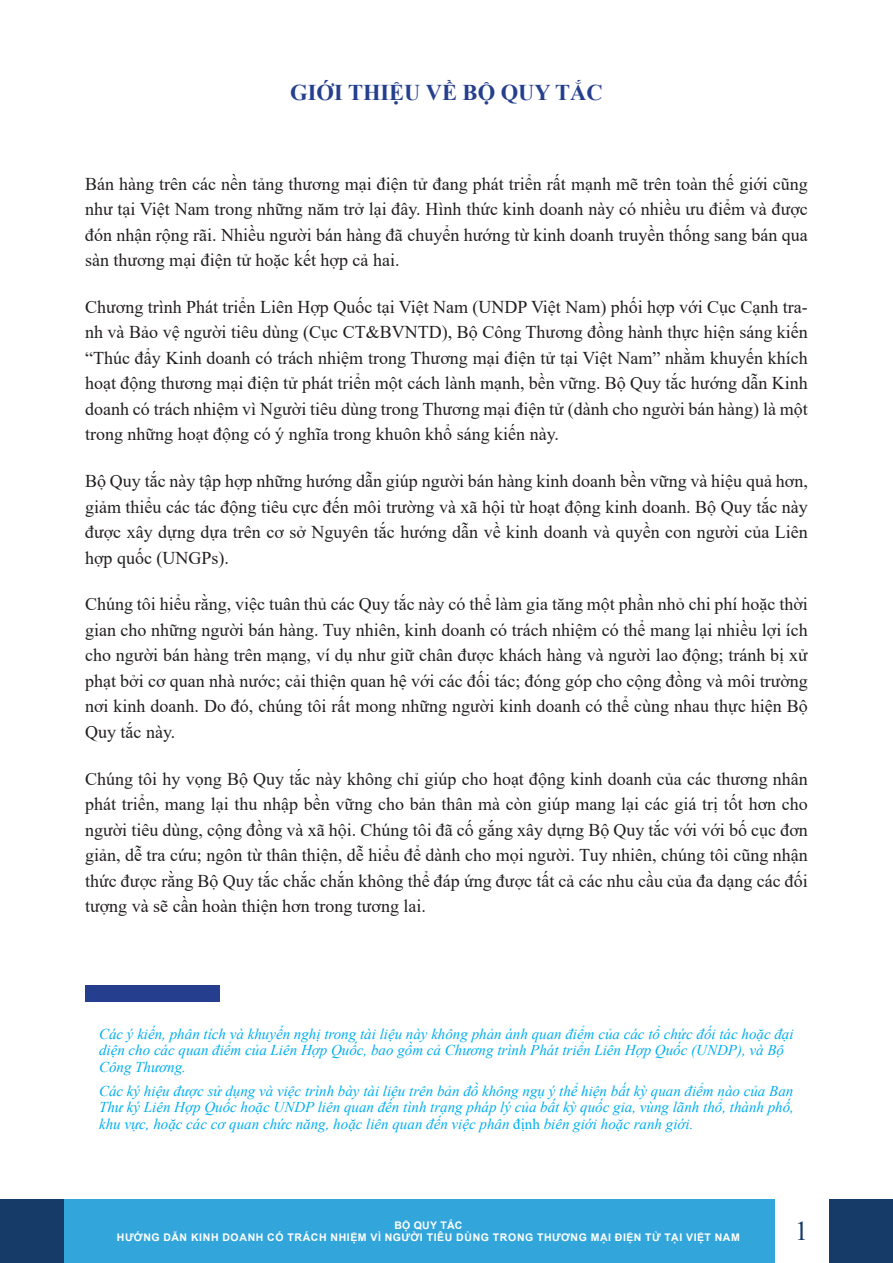
<style>
.page{position:relative;width:893px;height:1263px;background:#fff}
.page>*{position:absolute;margin:0;border:0;box-sizing:border-box;transform-origin:0 0}
.t1{font:27px "Times New Roman";color:#173b69}
.Heading_1{font:700 22.5px "Times New Roman";color:#253f8e}
.t2{font:18px/25.5px "Times New Roman";color:#231f20;text-align:justify}
.Disclaimer{font:italic 15px/16.5px "Times New Roman";color:#00aeef}
.t3{font:700 10.5px/12.6px "Arial";letter-spacing:.06em;color:#fff;text-align:center}
.s1{font-style:normal}
</style>
<div class="page">
<div style="left:0;top:1199px;width:774px;height:64px;background:#173b69"></div>
<div style="left:829px;top:1199px;width:64px;height:64px;background:#173b69"></div>
<div style="left:65px;top:1199px;width:710px;height:64px;background:#32a6db"></div>
<div style="left:85px;top:985px;width:135px;height:16px;background:#253f8e"></div>
<p class="Heading_1" style="left:290px;top:77px;width:314px">GIỚI THIỆU VỀ BỘ QUY TẮC</p>
<p class="t2" style="left:85px;top:170px;width:724px">Bán hàng trên các nền tảng thương mại điện tử đang phát triển rất mạnh mẽ trên toàn thế giới cũng như tại Việt Nam trong những năm trở lại đây. Hình thức kinh doanh này có nhiều ưu điểm và được đón nhận rộng rãi. Nhiều người bán hàng đã chuyển hướng từ kinh doanh truyền thống sang bán qua sàn thương mại điện tử hoặc kết hợp cả hai.</p>
<p class="t2" style="left:85px;top:293px;width:724px">Chương trình Phát triển Liên Hợp Quốc tại Việt Nam (UNDP Việt Nam) phối hợp với Cục Cạnh tra&shy;nh và Bảo vệ người tiêu dùng (Cục CT&amp;BVNTD), Bộ Công Thương đồng hành thực hiện sáng kiến “Thúc đẩy Kinh doanh có trách nhiệm trong Thương mại điện tử tại Việt Nam” nhằm khuyến khích hoạt động thương mại điện tử phát triển một cách lành mạnh, bền vững. Bộ Quy tắc hướng dẫn Kinh doanh có trách nhiệm vì Người tiêu dùng trong Thương mại điện tử (dành cho người bán hàng) là một trong những hoạt động có ý nghĩa trong khuôn khổ sáng kiến này.</p>
<p class="t2" style="left:85px;top:468px;width:724px">Bộ Quy tắc này tập hợp những hướng dẫn giúp người bán hàng kinh doanh bền vững và hiệu quả hơn, giảm thiểu các tác động tiêu cực đến môi trường và xã hội từ hoạt động kinh doanh. Bộ Quy tắc này được xây dựng dựa trên cơ sở Nguyên tắc hướng dẫn về kinh doanh và quyền con người của Liên hợp quốc (UNGPs).</p>
<p class="t2" style="left:85px;top:591px;width:724px">Chúng tôi hiểu rằng, việc tuân thủ các Quy tắc này có thể làm gia tăng một phần nhỏ chi phí hoặc thời gian cho những người bán hàng. Tuy nhiên, kinh doanh có trách nhiệm có thể mang lại nhiều lợi ích cho người bán hàng trên mạng, ví dụ như giữ chân được khách hàng và người lao động; tránh bị xử phạt bởi cơ quan nhà nước; cải thiện quan hệ với các đối tác; đóng góp cho cộng đồng và môi trường nơi kinh doanh. Do đó, chúng tôi rất mong những người kinh doanh có thể cùng nhau thực hiện Bộ Quy tắc này.</p>
<p class="t2" style="left:85px;top:765px;width:724px">Chúng tôi hy vọng Bộ Quy tắc này không chỉ giúp cho hoạt động kinh doanh của các thương nhân phát triển, mang lại thu nhập bền vững cho bản thân mà còn giúp mang lại các giá trị tốt hơn cho người tiêu dùng, cộng đồng và xã hội. Chúng tôi đã cố gắng xây dựng Bộ Quy tắc với với bố cục đơn giản, dễ tra cứu; ngôn từ thân thiện, dễ hiểu để dành cho mọi người. Tuy nhiên, chúng tôi cũng nhận thức được rằng Bộ Quy tắc chắc chắn không thể đáp ứng được tất cả các nhu cầu của đa dạng các đối tượng và sẽ cần hoàn thiện hơn trong tương lai.</p>
<p class="Disclaimer" style="left:99px;top:1025px;width:696px">Các ý kiến, phân tích và khuyến nghị trong tài liệu này không phản ánh quan điểm của các tổ chức đối tác hoặc đại diện cho các quan điểm của Liên Hợp Quốc, bao gồm cả Chương trình Phát triển Liên Hợp Quốc (UNDP), và Bộ<br>Công Thương.</p>
<p class="Disclaimer" style="left:99px;top:1082px;width:696px;text-align:justify">Các ký hiệu được sử dụng và việc trình bày tài liệu trên bản đồ không ngụ ý thể hiện bất kỳ quan điểm nào của Ban Thư ký Liên Hợp Quốc hoặc UNDP liên quan đến tình trạng pháp lý của bất kỳ quốc gia, vùng lãnh thổ, thành phố, khu vực, hoặc các cơ quan chức năng, hoặc liên quan đến việc phân <span class="s1">định</span> biên giới hoặc ranh giới.</p>
<p class="t3" style="left:117px;top:1219px;width:624px">BỘ QUY TẮC<br>HƯỚNG DẪN KINH DOANH CÓ TRÁCH NHIỆM VÌ NGƯỜI TIÊU DÙNG TRONG THƯƠNG MẠI ĐIỆN TỬ TẠI VIỆT NAM</p>
<h1 class="t1" style="left:795px;top:1212px;width:15px">1</h1>
</div>
